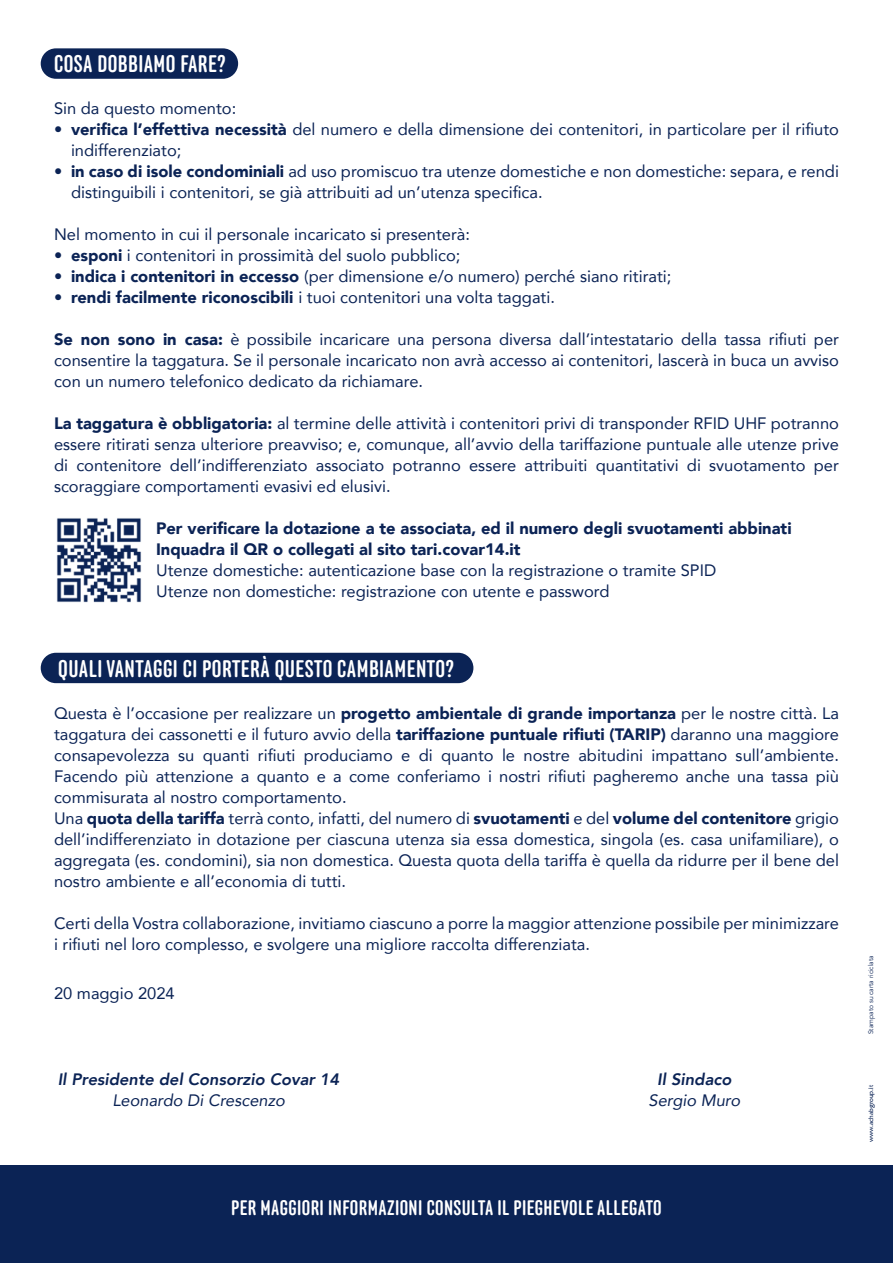
<style>
.page{position:relative;width:893px;height:1263px;background:#fff}
.page>*{position:absolute;margin:0;border:0;box-sizing:border-box;transform-origin:0 0}
.t1{font:500 24px "Anchor";letter-spacing:.02em;color:#fff}
.t2{font:500 21px "Anchor";letter-spacing:.02em;color:#fff}
.t3{font:16.5px/21px "Avenir";color:#0b2355}
.t4{font:900 16.5px/21px "Avenir";color:#0b2355}
.t5{font:italic 800 16.5px "Avenir";color:#0b2355}
.t6{font:italic 16.5px "Avenir";color:#0b2355}
.t7{font:6.75px "Avenir";color:#0b2355}
.t8{font:6.75px "Friz Quadrata";color:#0b2355}
.s1{font-weight:900}
</style>
<div class="page">
<div style="left:41px;top:48px;width:197px;height:31px;background:#0b2355;border-radius:15px"></div>
<div style="left:41px;top:653px;width:432px;height:30px;background:#0b2355;border-radius:15px"></div>
<div style="left:0;top:1165px;width:893px;height:98px;background:#0b2355"></div>
<img style="left:56px;top:518px;width:86px;height:85px">
<h1 class="t1" style="left:54px;top:50px;width:173px">COSA DOBBIAMO FARE?</h1>
<p class="t3" style="left:54px;top:97px;width:184px">Sin da questo momento:</p>
<p class="t3" style="left:71px;top:118px;width:769px;text-indent:-17px"><span class="s1">• verifica l’effettiva necessità</span> del numero e della dimensione dei contenitori, in particolare per il rifiuto indifferenziato;</p>
<p class="t3" style="left:71px;top:160px;width:769px;text-indent:-17px"><span class="s1">• in caso di isole condominiali</span> ad uso promiscuo tra utenze domestiche e non domestiche: separa, e rendi distinguibili i contenitori, se già attribuiti ad un’utenza specifica.</p>
<p class="t3" style="left:54px;top:223px;width:418px">Nel momento in cui il personale incaricato si presenterà:</p>
<p class="t3" style="left:54px;top:244px;width:408px"><span class="s1">• esponi</span> i contenitori in prossimità del suolo pubblico;</p>
<p class="t3" style="left:54px;top:265px;width:619px"><span class="s1">• indica i contenitori in eccesso</span> (per dimensione e/o numero) perché siano ritirati;</p>
<p class="t3" style="left:54px;top:286px;width:502px"><span class="s1">• rendi facilmente riconoscibili</span> i tuoi contenitori una volta taggati.</p>
<p class="t3" style="left:54px;top:328px;width:786px;text-align:justify"><span class="s1">Se non sono in casa:</span> è possibile incaricare una persona diversa dall’intestatario della tassa rifiuti per consentire la taggatura. Se il personale incaricato non avrà accesso ai contenitori, lascerà in buca un avviso con un numero telefonico dedicato da richiamare.</p>
<p class="t3" style="left:54px;top:412px;width:786px;text-align:justify"><span class="s1">La taggatura è obbligatoria:</span> al termine delle attività i contenitori privi di transponder RFID UHF potranno essere ritirati senza ulteriore preavviso; e, comunque, all’avvio della tariffazione puntuale alle utenze prive di contenitore dell’indifferenziato associato potranno essere attribuiti quantitativi di svuotamento per scoraggiare comportamenti evasivi ed elusivi.</p>
<p class="t4" style="left:156px;top:517px;width:637px">Per verificare la dotazione a te associata, ed il numero degli svuotamenti abbinati<br>Inquadra il QR o collegati al sito tari.covar14.it</p>
<p class="t3" style="left:156px;top:559px;width:562px">Utenze domestiche: autenticazione base con la registrazione o tramite SPID<br>Utenze non domestiche: registrazione con utente e password</p>
<h1 class="t1" style="left:58px;top:654px;width:397px">QUALI VANTAGGI CI PORTERÀ QUESTO CAMBIAMENTO?</h1>
<p class="t3" style="left:54px;top:702px;width:786px">Questa è l’occasione per realizzare un <span class="s1">progetto ambientale di grande importanza</span> per le nostre città. La taggatura dei cassonetti e il futuro avvio della <span class="s1">tariffazione puntuale rifiuti (TARIP)</span> daranno una maggiore consapevolezza su quanti rifiuti produciamo e di quanto le nostre abitudini impattano sull’ambiente.<br>Facendo più attenzione a quanto e a come conferiamo i nostri rifiuti pagheremo anche una tassa più commisurata al nostro comportamento.<br>Una <span class="s1">quota della tariffa</span> terrà conto, infatti, del numero di <span class="s1">svuotamenti</span> e del <span class="s1">volume del contenitore</span> grigio dell’indifferenziato in dotazione per ciascuna utenza sia essa domestica, singola (es. casa unifamiliare), o aggregata (es. condomini), sia non domestica. Questa quota della tariffa è quella da ridurre per il bene del nostro ambiente e all’economia di tutti.</p>
<p class="t3" style="left:54px;top:912px;width:786px">Certi della Vostra collaborazione, invitiamo ciascuno a porre la maggior attenzione possibile per minimizzare i rifiuti nel loro complesso, e svolgere una migliore raccolta differenziata.</p>
<p class="t3" style="left:54px;top:982px;width:122px">20 maggio 2024</p>
<p class="t5" style="left:58px;top:1069px;width:283px">Il Presidente del Consorzio Covar 14</p>
<p class="t6" style="left:112px;top:1090px;width:174px">Leonardo Di Crescenzo</p>
<p class="t5" style="left:657px;top:1069px;width:76px">Il Sindaco</p>
<p class="t6" style="left:648px;top:1090px;width:93px">Sergio Muro</p>
<p class="t2" style="left:231px;top:1195px;width:432px">PER MAGGIORI INFORMAZIONI CONSULTA IL PIEGHEVOLE ALLEGATO</p>
<p class="t7" style="left:867px;top:1034px;width:80px;rotate:-90deg">Stampato su carta riciclata</p>
<p class="t8" style="left:867px;top:1142px;width:59px;rotate:-90deg">www.achabgroup.it</p>
</div>
